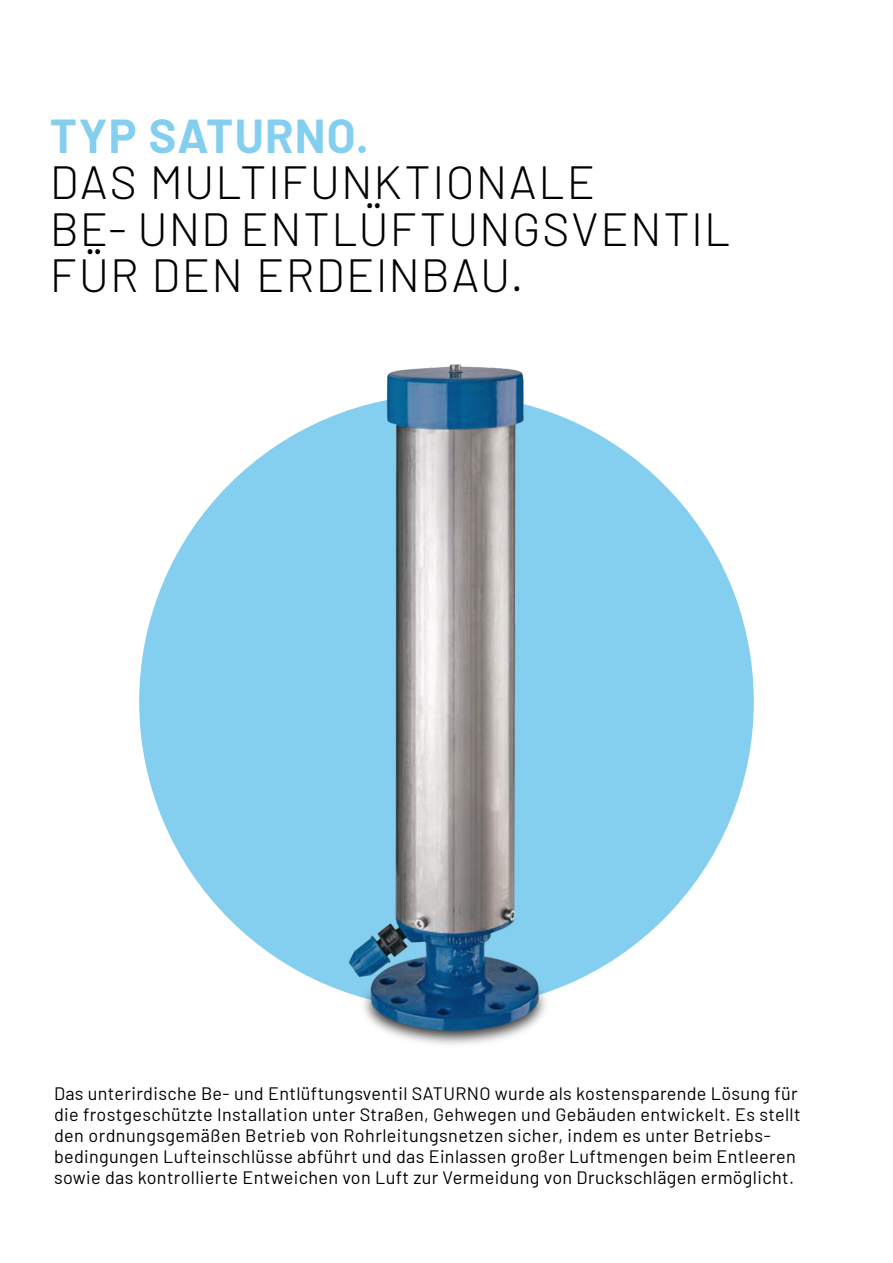
<style>
.page{position:relative;width:893px;height:1263px;background:#fff}
.page>*{position:absolute;margin:0;border:0;box-sizing:border-box;transform-origin:0 0}
.t1{font:300 46.5px/46.5px "Barlow";letter-spacing:.03em;color:#000}
.t2{font:700 46.5px "Barlow";letter-spacing:.025em;color:#84cfef}
.t3{font:18px/21px "Barlow";letter-spacing:.02em;color:#000}
</style>
<div class="page">
<div style="left:139px;top:394px;width:615px;height:615px;background:#84cfef;border-radius:50%"></div>
<img style="left:320px;top:364px;width:253px;height:681px">
<h1 class="t2" style="left:50px;top:102px;width:320px">TYP SATURNO.</h1>
<h1 class="t1" style="left:50px;top:156px;width:682px">DAS MULTIFUNKTIONALE<br>BE- UND ENTLÜFTUNGSVENTIL<br>FÜR DEN ERDEINBAU.</h1>
<p class="t3" style="left:54px;top:1082px;width:748px">Das unterirdische Be- und Entlüftungsventil SATURNO wurde als kostensparende Lösung für die frostgeschützte Installation unter Straßen, Gehwegen und Gebäuden entwickelt. Es stellt den ordnungsgemäßen Betrieb von Rohrleitungsnetzen sicher, indem es unter Betriebs&shy;bedingungen Lufteinschlüsse abführt und das Einlassen großer Luftmengen beim Entleeren sowie das kontrollierte Entweichen von Luft zur Vermeidung von Druckschlägen ermöglicht.</p>
</div>
